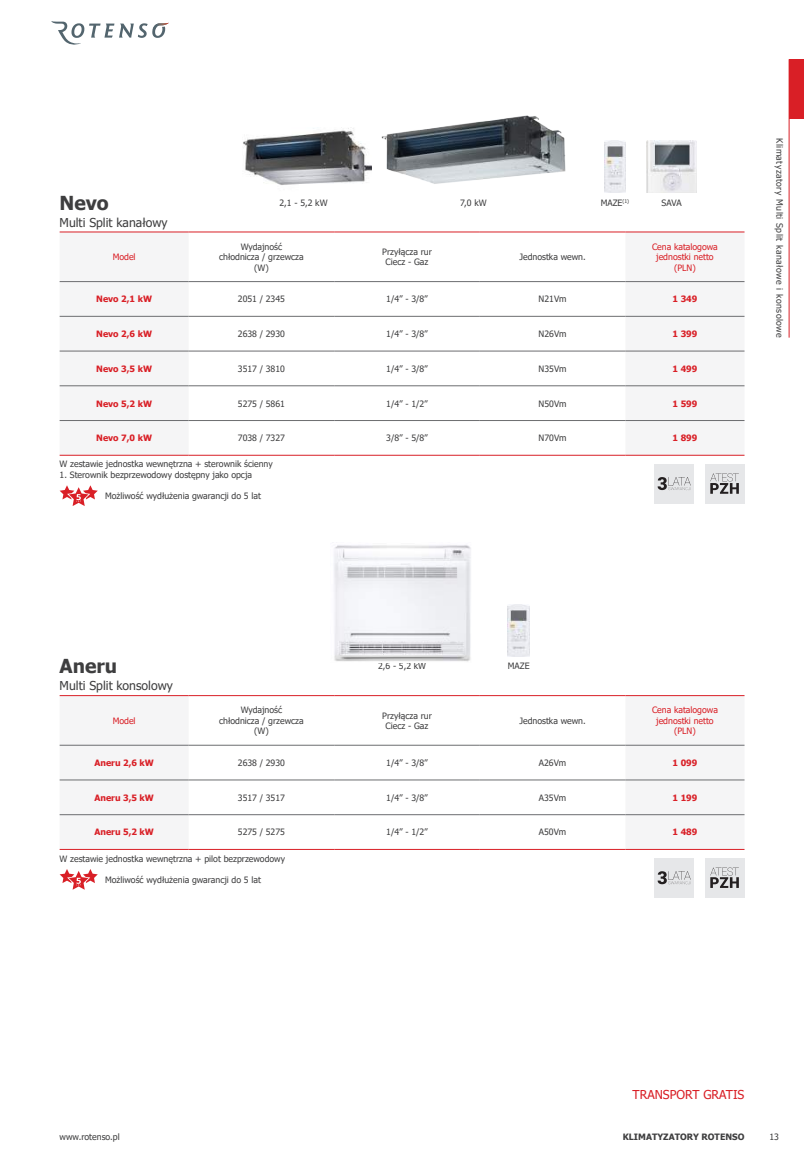
<style>
.page{position:relative;width:804px;height:1166px;background:#fff}
.page>*{position:absolute;margin:0;border:0;box-sizing:border-box;transform-origin:0 0}
.t1{font:700 19.25px "Tahoma";color:#3e3e3f}
.t2{font:12.25px "Tahoma";color:#3e3e3f}
.t3{font:12.25px "Tahoma";color:#d91f26}
.t4{font:8.75px/10.5px "Tahoma";color:#3e3e3f;text-align:center}
.t5{font:700 8.75px "Tahoma";color:#d91f26}
.t6{font:8.75px/10.5px "Tahoma";color:#d91f26;text-align:center}
.t7{font:8.75px "Tahoma";letter-spacing:.05em;color:#3e3e3f}
.t8{font:700 8.75px "Tahoma";color:#3e3e3f}
</style>
<div class="page">
<svg style="left:51px;top:21px;width:118px;height:24px"></svg>
<div style="left:789px;top:59px;width:15px;height:60px;background:#d91f26"></div>
<hr style="left:788px;top:59px;width:1px;height:279px;background:#d91f26">
<img style="left:381px;top:115px;width:185px;height:69px">
<img style="left:243px;top:128px;width:128px;height:57px">
<img style="left:604px;top:141px;width:21px;height:52px">
<img style="left:646px;top:141px;width:51px;height:52px">
<div style="left:60px;top:232px;width:129px;height:223px;background:#f5f5f6"></div>
<div style="left:625px;top:232px;width:119px;height:223px;background:#f5f5f6"></div>
<hr style="left:60px;top:231px;width:129px;height:1px;background:#d91f26">
<hr style="left:189px;top:231px;width:145px;height:1px;background:#d91f26">
<hr style="left:334px;top:231px;width:146px;height:1px;background:#d91f26">
<hr style="left:480px;top:231px;width:145px;height:1px;background:#d91f26">
<hr style="left:625px;top:231px;width:119px;height:1px;background:#d91f26">
<hr style="left:60px;top:455px;width:129px;height:1px;background:#d91f26">
<hr style="left:189px;top:455px;width:145px;height:1px;background:#d91f26">
<hr style="left:334px;top:455px;width:146px;height:1px;background:#d91f26">
<hr style="left:480px;top:455px;width:145px;height:1px;background:#d91f26">
<hr style="left:625px;top:455px;width:119px;height:1px;background:#d91f26">
<hr style="left:60px;top:281px;width:129px;height:1px;background:#6c6d70">
<hr style="left:189px;top:281px;width:145px;height:1px;background:#6c6d70">
<hr style="left:334px;top:281px;width:146px;height:1px;background:#6c6d70">
<hr style="left:480px;top:281px;width:145px;height:1px;background:#6c6d70">
<hr style="left:625px;top:281px;width:119px;height:1px;background:#6c6d70">
<hr style="left:60px;top:316px;width:129px;height:1px;background:#6c6d70">
<hr style="left:189px;top:316px;width:145px;height:1px;background:#6c6d70">
<hr style="left:334px;top:316px;width:146px;height:1px;background:#6c6d70">
<hr style="left:480px;top:316px;width:145px;height:1px;background:#6c6d70">
<hr style="left:625px;top:316px;width:119px;height:1px;background:#6c6d70">
<hr style="left:60px;top:351px;width:129px;height:1px;background:#6c6d70">
<hr style="left:189px;top:351px;width:145px;height:1px;background:#6c6d70">
<hr style="left:334px;top:351px;width:146px;height:1px;background:#6c6d70">
<hr style="left:480px;top:351px;width:145px;height:1px;background:#6c6d70">
<hr style="left:625px;top:351px;width:119px;height:1px;background:#6c6d70">
<hr style="left:60px;top:385px;width:129px;height:1px;background:#6c6d70">
<hr style="left:189px;top:385px;width:145px;height:1px;background:#6c6d70">
<hr style="left:334px;top:385px;width:146px;height:1px;background:#6c6d70">
<hr style="left:480px;top:385px;width:145px;height:1px;background:#6c6d70">
<hr style="left:625px;top:385px;width:119px;height:1px;background:#6c6d70">
<hr style="left:60px;top:420px;width:129px;height:1px;background:#6c6d70">
<hr style="left:189px;top:420px;width:145px;height:1px;background:#6c6d70">
<hr style="left:334px;top:420px;width:146px;height:1px;background:#6c6d70">
<hr style="left:480px;top:420px;width:145px;height:1px;background:#6c6d70">
<hr style="left:625px;top:420px;width:119px;height:1px;background:#6c6d70">
<img style="left:334px;top:545px;width:137px;height:117px">
<img style="left:508px;top:604px;width:21px;height:52px">
<div style="left:60px;top:696px;width:129px;height:153px;background:#f5f5f6"></div>
<div style="left:625px;top:696px;width:119px;height:153px;background:#f5f5f6"></div>
<hr style="left:60px;top:695px;width:129px;height:1px;background:#d91f26">
<hr style="left:189px;top:695px;width:145px;height:1px;background:#d91f26">
<hr style="left:334px;top:695px;width:146px;height:1px;background:#d91f26">
<hr style="left:480px;top:695px;width:145px;height:1px;background:#d91f26">
<hr style="left:625px;top:695px;width:119px;height:1px;background:#d91f26">
<hr style="left:60px;top:849px;width:129px;height:1px;background:#d91f26">
<hr style="left:189px;top:849px;width:145px;height:1px;background:#d91f26">
<hr style="left:334px;top:849px;width:146px;height:1px;background:#d91f26">
<hr style="left:480px;top:849px;width:145px;height:1px;background:#d91f26">
<hr style="left:625px;top:849px;width:119px;height:1px;background:#d91f26">
<hr style="left:60px;top:745px;width:129px;height:1px;background:#6c6d70">
<hr style="left:189px;top:745px;width:145px;height:1px;background:#6c6d70">
<hr style="left:334px;top:745px;width:146px;height:1px;background:#6c6d70">
<hr style="left:480px;top:745px;width:145px;height:1px;background:#6c6d70">
<hr style="left:625px;top:745px;width:119px;height:1px;background:#6c6d70">
<hr style="left:60px;top:780px;width:129px;height:1px;background:#6c6d70">
<hr style="left:189px;top:780px;width:145px;height:1px;background:#6c6d70">
<hr style="left:334px;top:780px;width:146px;height:1px;background:#6c6d70">
<hr style="left:480px;top:780px;width:145px;height:1px;background:#6c6d70">
<hr style="left:625px;top:780px;width:119px;height:1px;background:#6c6d70">
<hr style="left:60px;top:814px;width:129px;height:1px;background:#6c6d70">
<hr style="left:189px;top:814px;width:145px;height:1px;background:#6c6d70">
<hr style="left:334px;top:814px;width:146px;height:1px;background:#6c6d70">
<hr style="left:480px;top:814px;width:145px;height:1px;background:#6c6d70">
<hr style="left:625px;top:814px;width:119px;height:1px;background:#6c6d70">
<div style="left:654px;top:858px;width:40px;height:39px;background:#e6e7e9"></div>
<svg style="left:657px;top:871px;width:34px;height:13px"></svg>
<div style="left:704px;top:858px;width:40px;height:39px;background:#e6e7e9"></div>
<svg style="left:710px;top:867px;width:29px;height:21px"></svg>
<div style="left:654px;top:464px;width:40px;height:39px;background:#e6e7e9"></div>
<svg style="left:657px;top:477px;width:34px;height:13px"></svg>
<div style="left:704px;top:464px;width:40px;height:39px;background:#e6e7e9"></div>
<svg style="left:710px;top:473px;width:29px;height:21px"></svg>
<svg style="left:60px;top:869px;width:38px;height:21px"></svg>
<svg style="left:60px;top:485px;width:38px;height:21px"></svg>
<h1 class="t1" style="left:60px;top:189px;width:51px">Nevo</h1>
<h2 class="t2" style="left:60px;top:214px;width:109px">Multi Split kanałowy</h2>
<p class="t4" style="left:279px;top:198px;width:50px">2,1 - 5,2 kW</p>
<p class="t4" style="left:460px;top:198px;width:28px">7,0 kW</p>
<p class="t4" style="left:600px;top:198px;width:30px">MAZE<sup>(1)</sup></p>
<p class="t4" style="left:661px;top:198px;width:22px">SAVA</p>
<p class="t6" style="left:113px;top:252px;width:24px">Model</p>
<p class="t4" style="left:219px;top:242px;width:86px">Wydajność<br>chłodnicza / grzewcza (W)</p>
<p class="t4" style="left:382px;top:247px;width:51px">Przyłącza rur<br>Ciecz - Gaz</p>
<p class="t4" style="left:519px;top:252px;width:68px">Jednostka wewn.</p>
<p class="t6" style="left:652px;top:242px;width:67px">Cena katalogowa jednostki netto (PLN)</p>
<p class="t5" style="left:96px;top:293px;width:57px">Nevo 2,1 kW</p>
<p class="t4" style="left:238px;top:294px;width:49px">2051 / 2345</p>
<p class="t4" style="left:386px;top:294px;width:43px">1/4” - 3/8”</p>
<p class="t4" style="left:538px;top:294px;width:29px">N21Vm</p>
<p class="t5" style="left:672px;top:293px;width:26px">1 349</p>
<p class="t5" style="left:96px;top:328px;width:57px">Nevo 2,6 kW</p>
<p class="t4" style="left:238px;top:329px;width:49px">2638 / 2930</p>
<p class="t4" style="left:386px;top:329px;width:43px">1/4” - 3/8”</p>
<p class="t4" style="left:538px;top:329px;width:29px">N26Vm</p>
<p class="t5" style="left:672px;top:328px;width:26px">1 399</p>
<p class="t5" style="left:96px;top:362px;width:57px">Nevo 3,5 kW</p>
<p class="t4" style="left:238px;top:364px;width:49px">3517 / 3810</p>
<p class="t4" style="left:386px;top:364px;width:43px">1/4” - 3/8”</p>
<p class="t4" style="left:538px;top:364px;width:29px">N35Vm</p>
<p class="t5" style="left:672px;top:362px;width:26px">1 499</p>
<p class="t5" style="left:96px;top:397px;width:57px">Nevo 5,2 kW</p>
<p class="t4" style="left:238px;top:398px;width:49px">5275 / 5861</p>
<p class="t4" style="left:386px;top:398px;width:43px">1/4” - 1/2”</p>
<p class="t4" style="left:538px;top:398px;width:29px">N50Vm</p>
<p class="t5" style="left:672px;top:397px;width:26px">1 599</p>
<p class="t5" style="left:96px;top:432px;width:57px">Nevo 7,0 kW</p>
<p class="t4" style="left:238px;top:433px;width:49px">7038 / 7327</p>
<p class="t4" style="left:386px;top:433px;width:43px">3/8” - 5/8”</p>
<p class="t4" style="left:538px;top:433px;width:29px">N70Vm</p>
<p class="t5" style="left:672px;top:432px;width:26px">1 899</p>
<p class="t4" style="left:60px;top:459px;width:215px">W zestawie jednostka wewnętrzna + sterownik ścienny</p>
<p class="t4" style="left:60px;top:470px;width:194px">1. Sterownik bezprzewodowy dostępny jako opcja</p>
<p class="t4" style="left:105px;top:491px;width:157px">Możliwość wydłużenia gwarancji do 5 lat</p>
<p class="t7" style="left:785px;top:138px;width:201px;rotate:90deg">Klimatyzatory Multi Split kanałowe i konsolowe</p>
<h1 class="t1" style="left:60px;top:653px;width:59px">Aneru</h1>
<p class="t4" style="left:378px;top:661px;width:50px">2,6 - 5,2 kW</p>
<h2 class="t2" style="left:60px;top:677px;width:115px">Multi Split konsolowy</h2>
<p class="t4" style="left:508px;top:661px;width:23px">MAZE</p>
<p class="t6" style="left:113px;top:716px;width:24px">Model</p>
<p class="t4" style="left:219px;top:705px;width:86px">Wydajność<br>chłodnicza / grzewcza (W)</p>
<p class="t4" style="left:382px;top:710px;width:51px">Przyłącza rur<br>Ciecz - Gaz</p>
<p class="t4" style="left:519px;top:716px;width:68px">Jednostka wewn.</p>
<p class="t6" style="left:652px;top:705px;width:67px">Cena katalogowa jednostki netto (PLN)</p>
<p class="t5" style="left:94px;top:756px;width:61px">Aneru 2,6 kW</p>
<p class="t4" style="left:238px;top:758px;width:49px">2638 / 2930</p>
<p class="t4" style="left:386px;top:758px;width:43px">1/4” - 3/8”</p>
<p class="t4" style="left:539px;top:758px;width:29px">A26Vm</p>
<p class="t5" style="left:672px;top:756px;width:26px">1 099</p>
<p class="t5" style="left:94px;top:791px;width:61px">Aneru 3,5 kW</p>
<p class="t4" style="left:238px;top:793px;width:49px">3517 / 3517</p>
<p class="t4" style="left:386px;top:793px;width:43px">1/4” - 3/8”</p>
<p class="t4" style="left:539px;top:793px;width:29px">A35Vm</p>
<p class="t5" style="left:672px;top:791px;width:26px">1 199</p>
<p class="t5" style="left:94px;top:826px;width:61px">Aneru 5,2 kW</p>
<p class="t4" style="left:238px;top:827px;width:49px">5275 / 5275</p>
<p class="t4" style="left:386px;top:827px;width:43px">1/4” - 1/2”</p>
<p class="t4" style="left:539px;top:827px;width:29px">A50Vm</p>
<p class="t5" style="left:672px;top:826px;width:26px">1 489</p>
<p class="t4" style="left:60px;top:853px;width:227px">W zestawie jednostka wewnętrzna + pilot bezprzewodowy</p>
<p class="t4" style="left:105px;top:875px;width:157px">Możliwość wydłużenia gwarancji do 5 lat</p>
<h2 class="t3" style="left:632px;top:1086px;width:113px">TRANSPORT GRATIS</h2>
<p class="t4" style="left:60px;top:1131px;width:62px">www.rotenso.pl</p>
<p class="t8" style="left:623px;top:1130px;width:123px">KLIMATYZATORY ROTENSO</p>
<p class="t4" style="left:769px;top:1131px;width:11px">13</p>
</div>
